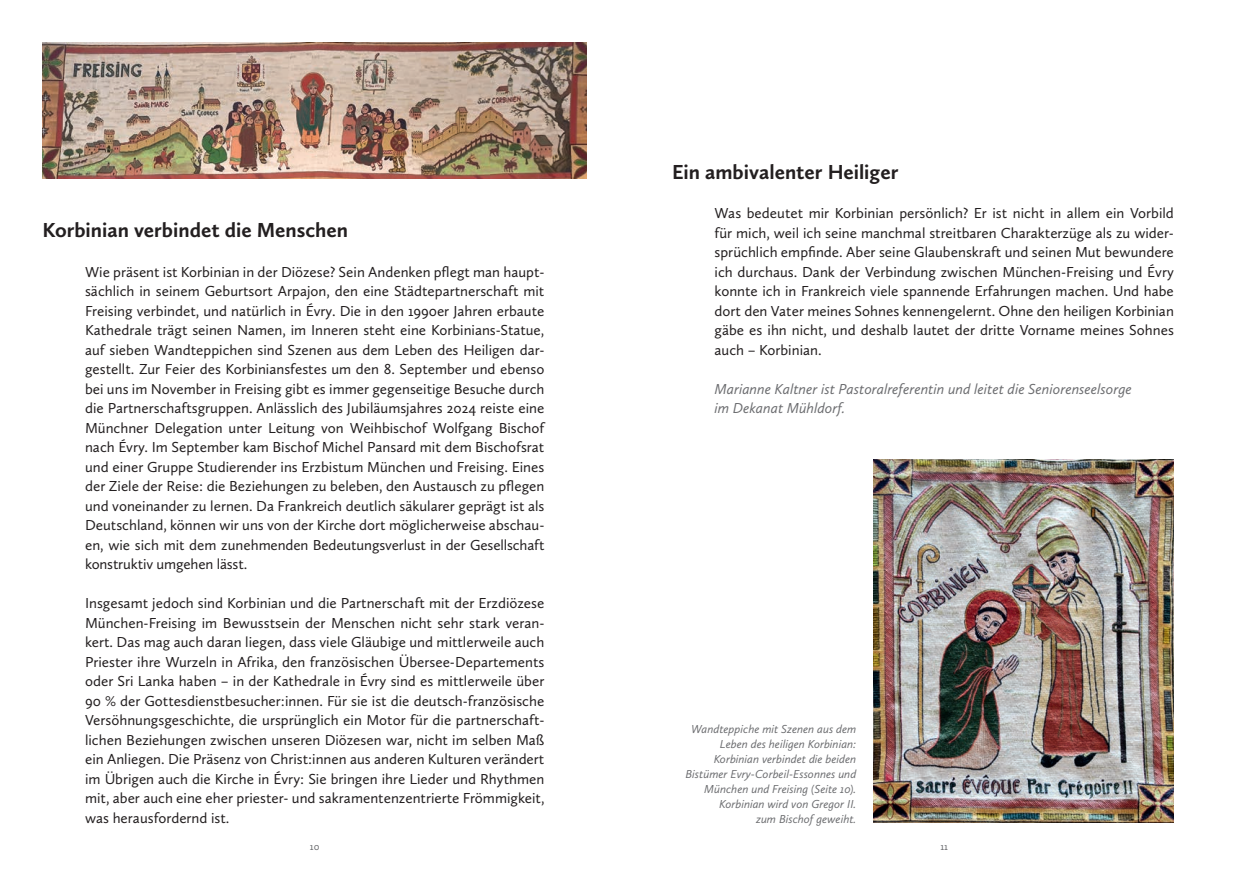
<style>
.page{position:relative;width:1259px;height:893px;background:#fff}
.page>*{position:absolute;margin:0;border:0;box-sizing:border-box;transform-origin:0 0}
.t1{font:700 21px "Calluna Sans";color:#231f20}
.t2{font:15px/19.5px "Calluna Sans";color:#231f20;text-align:justify}
.t3{font:italic 15px/19.5px "Calluna Sans";color:#6c6d70}
.t4{font:italic 12px/15px "Calluna Sans";color:#6c6d70;text-align:right}
.t5{font:10.5px "Calluna Sans";color:#6c6d70}
</style>
<div class="page">
<img style="left:43px;top:43px;width:544px;height:136px">
<img style="left:873px;top:460px;width:301px;height:363px">
<h1 class="t1" style="left:43px;top:217px;width:307px">Korbinian verbindet die Menschen</h1>
<p class="t2" style="left:85px;top:262px;width:461px">Wie präsent ist Korbinian in der Diözese? Sein Andenken pflegt man haupt&shy;sächlich in seinem Geburtsort Arpajon, den eine Städtepartnerschaft mit Freising verbindet, und natürlich in Évry. Die in den 1990er Jahren erbaute Kathedrale trägt seinen Namen, im Inneren steht eine Korbinians-Statue, auf sieben Wandteppichen sind Szenen aus dem Leben des Heiligen dar&shy;gestellt. Zur Feier des Korbiniansfestes um den 8. September und ebenso bei uns im November in Freising gibt es immer gegenseitige Besuche durch die Partnerschaftsgruppen. Anlässlich des Jubiläumsjahres 2024 reiste eine Münchner Delegation unter Leitung von Weihbischof Wolfgang Bischof nach Évry. Im September kam Bischof Michel Pansard mit dem Bischofsrat und einer Gruppe Studierender ins Erzbistum München und Freising. Eines der Ziele der Reise: die Beziehungen zu beleben, den Austausch zu pflegen und voneinander zu lernen. Da Frankreich deutlich säkularer geprägt ist als Deutschland, können wir uns von der Kirche dort möglicherweise abschau&shy;en, wie sich mit dem zunehmenden Bedeutungsverlust in der Gesellschaft konstruktiv umgehen lässt.</p>
<p class="t2" style="left:85px;top:593px;width:461px">Insgesamt jedoch sind Korbinian und die Partnerschaft mit der Erzdiözese München-Freising im Bewusstsein der Menschen nicht sehr stark veran&shy;kert. Das mag auch daran liegen, dass viele Gläubige und mittlerweile auch Priester ihre Wurzeln in Afrika, den französischen Übersee-Departements oder Sri Lanka haben – in der Kathedrale in Évry sind es mittlerweile über 90 % der Gottesdienstbesucher:innen. Für sie ist die deutsch-französische Versöhnungsgeschichte, die ursprünglich ein Motor für die partnerschaft&shy;lichen Beziehungen zwischen unseren Diözesen war, nicht im selben Maß ein Anliegen. Die Präsenz von Christ:innen aus anderen Kulturen verändert im Übrigen auch die Kirche in Évry: Sie bringen ihre Lieder und Rhythmen mit, aber auch eine eher priester- und sakramentenzentrierte Frömmigkeit, was herausfordernd ist.</p>
<h1 class="t1" style="left:672px;top:159px;width:228px">Ein ambivalenter Heiliger</h1>
<p class="t2" style="left:714px;top:203px;width:461px">Was bedeutet mir Korbinian persönlich? Er ist nicht in allem ein Vorbild für mich, weil ich seine manchmal streitbaren Charakterzüge als zu wider&shy;sprüchlich empfinde. Aber seine Glaubenskraft und seinen Mut bewundere ich durchaus. Dank der Verbindung zwischen München-Freising und Évry konnte ich in Frankreich viele spannende Erfahrungen machen. Und habe dort den Vater meines Sohnes kennengelernt. Ohne den heiligen Korbinian gäbe es ihn nicht, und deshalb lautet der dritte Vorname meines Sohnes auch – Korbinian.</p>
<p class="t3" style="left:714px;top:379px;width:419px">Marianne Kaltner ist Pastoralreferentin und leitet die Seniorenseelsorge im Dekanat Mühldorf.</p>
<p class="t4" style="left:685px;top:721px;width:172px">Wandteppiche mit Szenen aus dem<br>Leben des heiligen Korbinian:<br>Korbinian verbindet die beiden<br>Bistümer Evry-Corbeil-Essonnes und<br>München und Freising (Seite 10).<br>Korbinian wird von Gregor II.<br>zum Bischof geweiht.</p>
<p class="t5" style="left:310px;top:840px;width:11px">10</p>
<p class="t5" style="left:940px;top:840px;width:9px">11</p>
</div>
